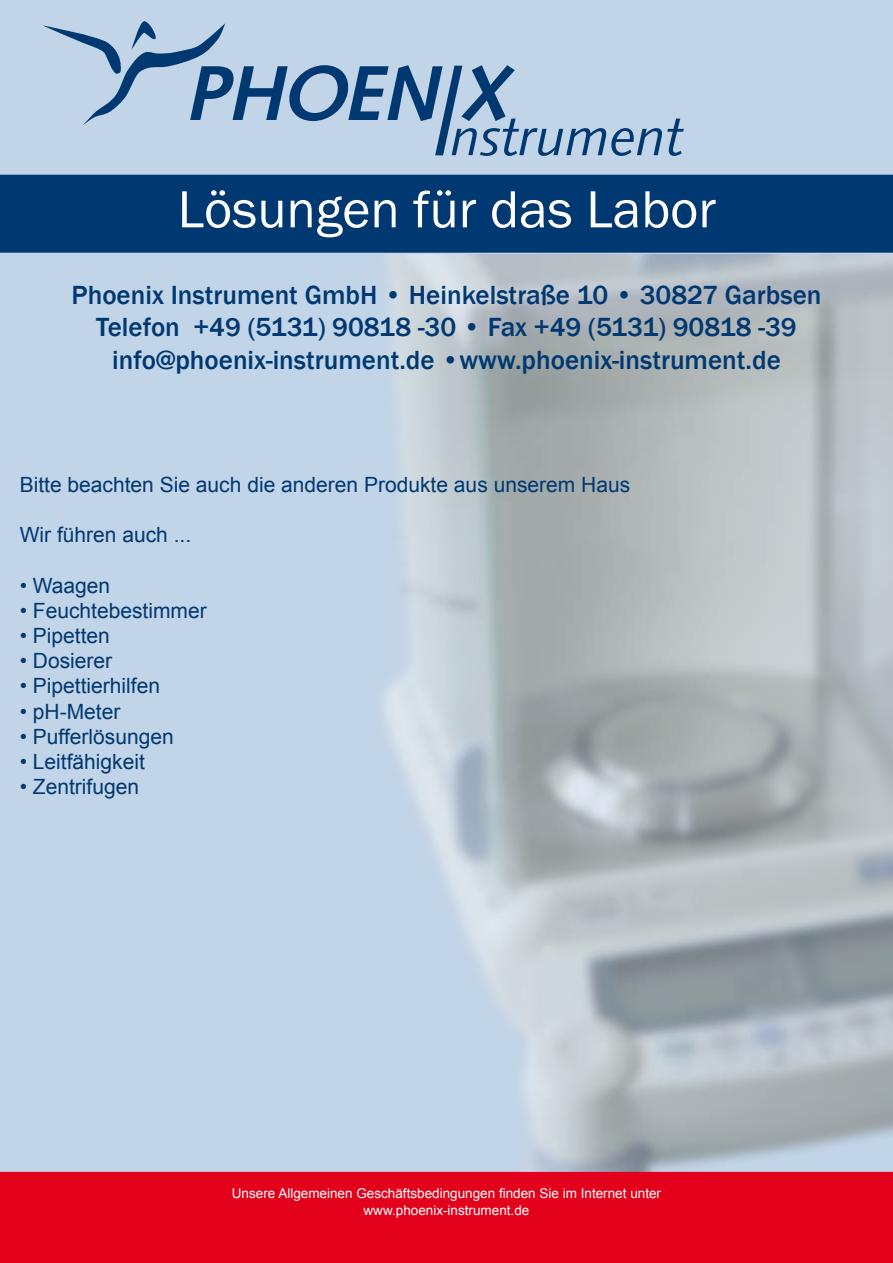
<style>
.page{position:relative;width:893px;height:1263px;background:#c2d4e7}
.page>*{position:absolute;margin:0;border:0;box-sizing:border-box;transform-origin:0 0}
.t1{font:54px "Franklin Gothic";color:#fff}
.t2{font:500 27px/32.4px "Franklin Gothic";color:#003871;text-align:center}
.t3{font:21px "Arial";color:#003871}
.t4{font:13.5px/16.2px "Arial";color:#fff;text-align:center}
</style>
<div class="page">
<div style="left:0;top:1172px;width:893px;height:91px;background:#e2001a"></div>
<div style="left:0;top:175px;width:893px;height:78px;background:#003871"></div>
<svg style="left:43px;top:21px;width:641px;height:135px"></svg>
<img style="left:383px;top:254px;width:510px;height:917px">
<h1 class="t1" style="left:178px;top:176px;width:540px">Lösungen für das Labor</h1>
<p class="t2" style="left:72px;top:279px;width:751px">Phoenix Instrument GmbH • Heinkelstraße 10 • 30827 Garbsen<br>Telefon +49 (5131) 90818 -30 • Fax +49 (5131) 90818 -39 info@phoenix-instrument.de •www.phoenix-instrument.de</p>
<p class="t3" style="left:20px;top:470px;width:612px">Bitte beachten Sie auch die anderen Produkte aus unserem Haus</p>
<p class="t3" style="left:20px;top:521px;width:173px">Wir führen auch ...</p>
<p class="t3" style="left:20px;top:571px;width:92px">• Waagen</p>
<p class="t3" style="left:20px;top:596px;width:189px">• Feuchtebestimmer</p>
<p class="t3" style="left:20px;top:622px;width:92px">• Pipetten</p>
<p class="t3" style="left:20px;top:647px;width:94px">• Dosierer</p>
<p class="t3" style="left:20px;top:672px;width:142px">• Pipettierhilfen</p>
<p class="t3" style="left:20px;top:697px;width:102px">• pH-Meter</p>
<p class="t3" style="left:20px;top:722px;width:156px">• Pufferlösungen</p>
<p class="t3" style="left:20px;top:748px;width:127px">• Leitfähigkeit</p>
<p class="t3" style="left:20px;top:773px;width:121px">• Zentrifugen</p>
<p class="t4" style="left:232px;top:1186px;width:431px">Unsere Allgemeinen Geschäftsbedingungen finden Sie im Internet unter www.phoenix-instrument.de</p>
</div>
